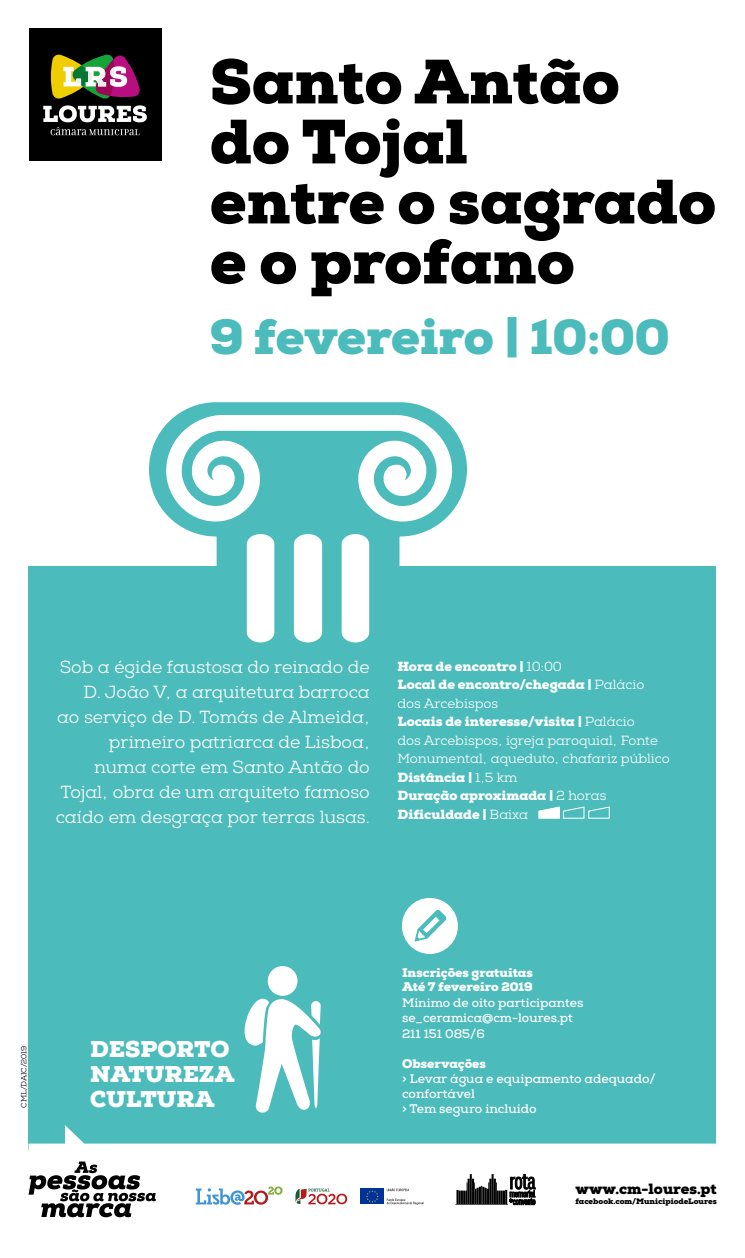
<style>
.page{position:relative;width:745px;height:1258px;background:#fff}
.page>*{position:absolute;margin:0;border:0;box-sizing:border-box;transform-origin:0 0}
.t1{font:900 62.5px/60px "Nexa Slab";color:#000}
.t2{font:900 49.38px "Nexa Slab";color:#4bbbbb}
.t3{font:900 22.88px/24.9px "Nexa Slab";color:#fff}
.t4{font:17.5px/25px "Nexa Slab";color:#fff;text-align:right}
.t5{font:900 14.88px "Nexa Slab";color:#000}
.t6{font:13.25px/18.5px "Nexa Slab";color:#fff}
.t7{font:700 12.5px/15px "Nexa Slab";color:#fff}
.t8{font:900 12.5px/15px "Nexa Slab";color:#fff}
.t9{font:700 12.38px/15.4px "Nexa Slab";color:#fff}
.t10{font:900 7.88px "Nexa Slab";color:#000}
.t11{font:7.5px "Nexa Slab";color:#000}
.s1{font-weight:900}
</style>
<div class="page">
<div style="left:28px;top:566px;width:687px;height:584px;background:#4bbbbb"></div>
<svg style="left:149px;top:402px;width:317px;height:241px"></svg>
<svg style="left:163px;top:415px;width:291px;height:109px"></svg>
<div style="left:247px;top:534px;width:27px;height:108px;background:#fff"></div>
<div style="left:294px;top:534px;width:28px;height:108px;background:#fff"></div>
<svg style="left:341px;top:534px;width:28px;height:108px"></svg>
<div style="left:29px;top:29px;width:132px;height:132px;background:#000"></div>
<svg style="left:43px;top:105px;width:104px;height:30px"></svg>
<svg style="left:50px;top:54px;width:90px;height:45px"></svg>
<div style="left:401px;top:898px;width:56px;height:56px;background:#fff;border-radius:50%"></div>
<svg style="left:414px;top:910px;width:32px;height:32px"></svg>
<div style="left:267px;top:966px;width:30px;height:30px;background:#fff;border-radius:50%"></div>
<svg style="left:244px;top:998px;width:77px;height:115px"></svg>
<svg style="left:538px;top:806px;width:72px;height:13px"></svg>
<svg style="left:29px;top:1125px;width:687px;height:93px"></svg>
<svg style="left:29px;top:1161px;width:127px;height:56px"></svg>
<svg style="left:196px;top:1186px;width:86px;height:19px"></svg>
<div style="left:360px;top:1188px;width:24px;height:16px;background:#039"></div>
<svg style="left:366px;top:1190px;width:12px;height:13px"></svg>
<svg style="left:295px;top:1188px;width:52px;height:16px"></svg>
<svg style="left:386px;top:1198px;width:37px;height:7px"></svg>
<svg style="left:386px;top:1188px;width:23px;height:3px"></svg>
<svg style="left:455px;top:1174px;width:80px;height:31px"></svg>
<h1 class="t1" style="left:210px;top:52px;width:507px">Santo Antão<br>do Tojal<br>entre o sagrado e o profano</h1>
<h2 class="t2" style="left:210px;top:306px;width:461px">9 fevereiro | 10:00</h2>
<h3 class="t4" style="left:56px;top:655px;width:315px">Sob a égide faustosa do reinado de<br>D. João V, a arquitetura barroca<br>ao serviço de D. Tomás de Almeida, primeiro patriarca de Lisboa, numa corte em Santo Antão do<br>Tojal, obra de um arquiteto famoso caído em desgraça por terras lusas.</h3>
<p class="t6" style="left:397px;top:657px;width:274px"><span class="s1">Hora de encontro |</span> 10:00<br><span class="s1">Local de encontro/chegada |</span> Palácio dos Arcebispos<br><span class="s1">Locais de interesse/visita |</span> Palácio<br>dos Arcebispos, igreja paroquial, Fonte<br>Monumental, aqueduto, chafariz público<br><span class="s1">Distância |</span> 1,5 km<br><span class="s1">Duração aproximada |</span> 2 horas<br><span class="s1">Dificuldade |</span> Baixa</p>
<p class="t11" style="left:19px;top:1108px;width:64px;rotate:-90deg">CML/DAIC/2019</p>
<h3 class="t3" style="left:90px;top:1037px;width:146px">DESPORTO<br>NATUREZA<br>CULTURA</h3>
<p class="t8" style="left:402px;top:965px;width:132px">Inscrições gratuitas<br>Até 7 fevereiro 2019</p>
<p class="t9" style="left:402px;top:995px;width:183px">Mínimo de oito participantes se_ceramica@cm-loures.pt<br>211 151 085/6</p>
<p class="t8" style="left:402px;top:1056px;width:85px">Observações</p>
<p class="t7" style="left:402px;top:1071px;width:255px">&gt; Levar água e equipamento adequado/ confortável<br>&gt; Tem seguro incluído</p>
<p class="t5" style="left:575px;top:1179px;width:143px">www.cm-loures.pt</p>
<p class="t10" style="left:575px;top:1196px;width:143px">facebook.com/MunicipiodeLoures</p>
</div>
